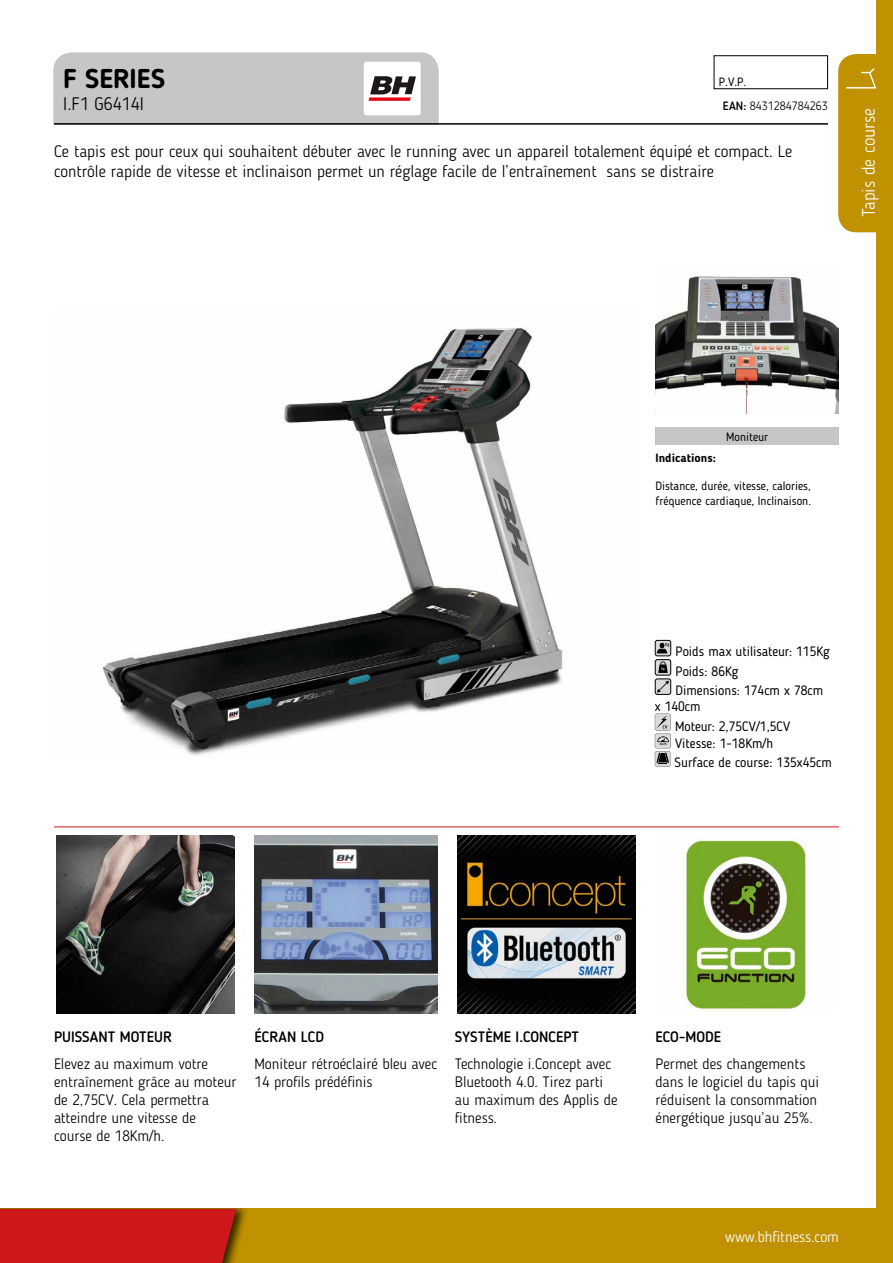
<style>
.page{position:relative;width:893px;height:1263px;background:#fff}
.page>*{position:absolute;margin:0;border:0;box-sizing:border-box;transform-origin:0 0}
.t1{font:700 27px "Blogger Sans";color:#000}
.t2{font:300 18px "Blogger Sans";color:#fff}
.t3{font:300 18px "Blogger Sans";color:#000}
.t4{font:300 16.5px/19.8px "Blogger Sans";color:#000}
.t5{font:300 15px/18px "Blogger Sans";color:#000}
.t6{font:500 15px "Blogger Sans";color:#000}
.t7{font:300 15px "Blogger Sans";color:#fff}
.t8{font:13.5px/19.2px "Blogger Sans";color:#000}
.t9{font:12px/14.4px "Blogger Sans";color:#000}
.t10{font:300 12px "Blogger Sans";color:#000}
.t11{font:700 12px "Blogger Sans";color:#000}
.s1{font-weight:500}
</style>
<div class="page">
<img style="left:103px;top:328px;width:462px;height:428px">
<img style="left:655px;top:276px;width:184px;height:138px">
<img style="left:57px;top:835px;width:178px;height:179px">
<img style="left:255px;top:835px;width:183px;height:179px">
<img style="left:458px;top:835px;width:178px;height:179px">
<img style="left:683px;top:835px;width:128px;height:175px">
<hr style="left:54px;top:123px;width:774px;height:2px;background:#000">
<hr style="left:54px;top:826px;width:785px;height:1px;background:#cd171a">
<div style="left:655px;top:428px;width:184px;height:17px;background:#c6c6c6"></div>
<svg style="left:53px;top:52px;width:386px;height:73px;background:#c4c2c3"></svg>
<div style="left:0;top:1209px;width:893px;height:54px;background:#c09100"></div>
<div style="left:0;top:1209px;width:249px;height:54px;background:#000;opacity:.75"></div>
<div style="left:0;top:1209px;width:236px;height:54px;background:#cd171a"></div>
<div style="left:876px;top:0;width:17px;height:1263px;background:#c09100"></div>
<svg style="left:655px;top:640px;width:16px;height:16px"></svg>
<div style="left:655px;top:640px;width:16px;height:16px;border:1px solid #000;border-radius:2px"></div>
<svg style="left:657px;top:643px;width:12px;height:10px"></svg>
<div style="left:655px;top:660px;width:16px;height:15px;background:#dadada;border-radius:2px"></div>
<div style="left:655px;top:659px;width:16px;height:16px;border:1px solid #000;border-radius:2px"></div>
<svg style="left:658px;top:661px;width:10px;height:12px"></svg>
<div style="left:655px;top:679px;width:16px;height:15px;background:#dadada;border-radius:2px"></div>
<div style="left:655px;top:678px;width:16px;height:17px;border:1px solid #000;border-radius:2px"></div>
<svg style="left:657px;top:681px;width:12px;height:12px"></svg>
<svg style="left:655px;top:714px;width:16px;height:53px"></svg>
<div style="left:838px;top:54px;width:39px;height:178px;background:#c09100"></div>
<div style="left:714px;top:55px;width:114px;height:34px;border:1px solid #000"></div>
<h1 class="t1" style="left:63px;top:62px;width:104px">F SERIES</h1>
<p class="t3" style="left:63px;top:93px;width:82px">I.F1 G6414I</p>
<p class="t4" style="left:54px;top:141px;width:740px">Ce tapis est pour ceux qui souhaitent débuter avec le running avec un appareil totalement équipé et compact. Le contrôle rapide de vitesse et inclinaison permet un réglage facile de l’entraînement sans se distraire</p>
<p class="t9" style="left:719px;top:75px;width:29px">P.V.P.</p>
<p class="t10" style="left:723px;top:98px;width:107px"><span class="s1">EAN:</span> 8431284784263</p>
<p class="t2" style="left:858px;top:217px;width:111px;rotate:-90deg">Tapis de course</p>
<p class="t9" style="left:726px;top:429px;width:44px">Moniteur</p>
<p class="t11" style="left:655px;top:450px;width:62px">Indications:</p>
<p class="t9" style="left:655px;top:479px;width:157px">Distance, durée, vitesse, calories, fréquence cardiaque, Inclinaison.</p>
<p class="t8" style="left:676px;top:642px;width:156px">Poids max utilisateur: 115Kg<br>Poids: 86Kg<br>Dimensions: 174cm x 78cm</p>
<p class="t8" style="left:675px;top:696px;width:117px;line-height:19.6px;text-indent:-20px">x 140cm<br>Moteur: 2,75CV/1,5CV</p>
<p class="t8" style="left:675px;top:734px;width:159px;line-height:18.6px">Vitesse: 1-18Km/h<br>Surface de course: 135x45cm</p>
<p class="t6" style="left:54px;top:1028px;width:119px">PUISSANT MOTEUR</p>
<p class="t5" style="left:54px;top:1054px;width:184px">Elevez au maximum votre entraînement grâce au moteur de 2,75CV. Cela permettra atteindre une vitesse de course de 18Km/h.</p>
<p class="t6" style="left:254px;top:1028px;width:71px">ÉCRAN LCD</p>
<p class="t5" style="left:254px;top:1054px;width:184px">Moniteur rétroéclairé bleu avec<br>14 profils prédéfinis</p>
<p class="t6" style="left:455px;top:1028px;width:126px">SYSTÈME I.CONCEPT</p>
<p class="t5" style="left:455px;top:1054px;width:164px">Technologie i.Concept avec<br>Bluetooth 4.0. Tirez parti au maximum des Applis de fitness.</p>
<p class="t6" style="left:655px;top:1028px;width:67px">ECO-MODE</p>
<p class="t5" style="left:655px;top:1054px;width:165px">Permet des changements dans le logiciel du tapis qui réduisent la consommation énergétique jusqu’au 25%.</p>
<p class="t7" style="left:725px;top:1228px;width:115px">www.bhfitness.com</p>
</div>
